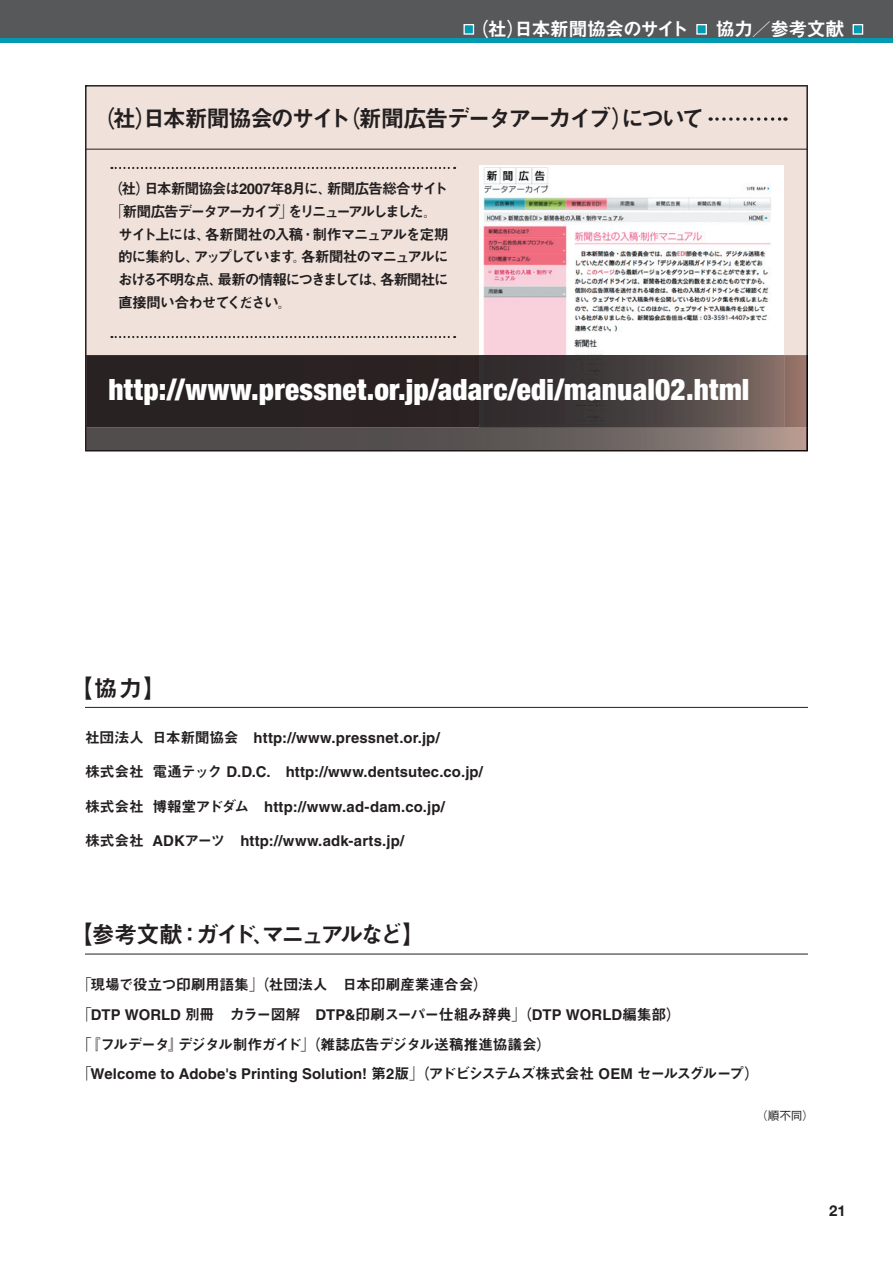
<style>
.page{position:relative;width:893px;height:1263px;background:#fff}
.page>*{position:absolute;margin:0;border:0;box-sizing:border-box;transform-origin:0 0}
.t1{font:900 condensed 29.25px "Helvetica Neue";letter-spacing:.01em;color:#fff}
.t2{font:23.4px "Midashi Go MB31";letter-spacing:-.12em;color:#231f20}
.t3{font:23.4px "Midashi Go MB31";letter-spacing:-.145em;color:#231f20}
.t4{font:19.2px "Midashi Go MB31";letter-spacing:-.05em;color:#fff}
.t5{font:14.85px/29.7px "Midashi Go MB31";letter-spacing:-.015em;color:#231f20}
.t6{font:14.85px "Midashi Go MB31";letter-spacing:.005em;color:#231f20}
.t7{font:14.85px "Midashi Go MB31";color:#231f20}
.t8{font:14.85px "Midashi Go MB31";letter-spacing:-.07em;color:#231f20}
.t9{font:14.85px "Midashi Go MB31";letter-spacing:-.165em;color:#231f20}
.t10{font:14.85px "Midashi Go MB31";letter-spacing:-.13em;color:#231f20}
.t11{font:14.85px "Midashi Go MB31";letter-spacing:-.125em;color:#231f20}
.t12{font:14.85px "Midashi Go MB31";letter-spacing:-.09em;color:#231f20}
.t13{font:14.85px "Midashi Go MB31";letter-spacing:-.08em;color:#231f20}
.t14{font:700 14.85px "Helvetica Neue";color:#231f20}
.t15{font:500 11.7px "Gothic BBB";color:#231f20}
.s1{font-family:"Shin Go";font-weight:300;font-size:18px}
</style>
<div class="page">
<div style="left:85px;top:85px;width:723px;height:270px;background:#f0e2db"></div>
<div style="left:0;top:0;width:893px;height:38px;background:#57585a"></div>
<div style="left:0;top:38px;width:893px;height:5px;background:#029ab3"></div>
<img style="left:479px;top:166px;width:305px;height:189px">
<div style="left:464px;top:25px;width:9px;height:9px;background:#029ab3"></div>
<div style="left:463px;top:24px;width:11px;height:11px;border:1px solid #fff"></div>
<div style="left:853px;top:25px;width:10px;height:9px;background:#029ab3"></div>
<div style="left:853px;top:24px;width:10px;height:11px;border:1px solid #fff"></div>
<div style="left:697px;top:25px;width:9px;height:9px;background:#029ab3"></div>
<div style="left:696px;top:24px;width:11px;height:11px;border:1px solid #fff"></div>
<hr style="left:85px;top:954px;width:723px;height:1px;background:#231f20">
<hr style="left:85px;top:707px;width:723px;height:1px;background:#231f20">
<svg style="left:717px;top:117px;width:69px;height:4px"></svg>
<hr style="left:85px;top:149px;width:723px;height:1px;background:#231f20">
<svg style="left:111px;top:336px;width:344px;height:2px"></svg>
<img style="left:86px;top:427px;width:721px;height:24px">
<img style="left:480px;top:423px;width:304px;height:5px">
<div style="left:138px;top:355px;width:360px;height:72px;background:#2a2222"></div>
<div style="left:86px;top:355px;width:52px;height:72px;background:#292222"></div>
<img style="left:755px;top:355px;width:52px;height:72px">
<img style="left:480px;top:355px;width:304px;height:68px">
<svg style="left:111px;top:167px;width:344px;height:2px"></svg>
<p class="t4" style="left:470px;top:18px;width:221px">（社）日本新聞協会のサイト</p>
<p class="t4" style="left:716px;top:18px;width:130px">協力<span class="s1">／</span>参考文献</p>
<h2 class="t2" style="left:92px;top:104px;width:614px">（社）日本新聞協会のサイト（新聞広告データアーカイブ）について</h2>
<p class="t8" style="left:108px;top:180px;width:341px">（社）日本新聞協会は2007年8月に、新聞広告総合サイト</p>
<p class="t9" style="left:111px;top:202px;width:329px">「新聞広告データアーカイブ」をリニューアルしました。</p>
<p class="t12" style="left:118px;top:225px;width:332px">サイト上には、各新聞社の入稿・制作マニュアルを定期</p>
<p class="t10" style="left:118px;top:248px;width:332px">的に集約し、アップしています。各新聞社のマニュアルに</p>
<p class="t11" style="left:118px;top:271px;width:332px">おける不明な点、最新の情報につきましては、各新聞社に</p>
<p class="t13" style="left:118px;top:294px;width:176px">直接問い合わせてください。</p>
<h1 class="t1" style="left:108px;top:372px;width:643px">http://www.pressnet.or.jp/adarc/edi/manual02.html</h1>
<h2 class="t2" style="left:70px;top:674px;width:97px">【協力】</h2>
<p class="t6" style="left:85px;top:729px;width:356px">社団法人 日本新聞協会　http://www.pressnet.or.jp/</p>
<p class="t6" style="left:85px;top:763px;width:400px">株式会社 電通テック D.D.C.　http://www.dentsutec.co.jp/</p>
<p class="t7" style="left:85px;top:797px;width:361px">株式会社 博報堂アドダム　http://www.ad-dam.co.jp/</p>
<p class="t6" style="left:85px;top:831px;width:321px">株式会社 ADKアーツ　http://www.adk-arts.jp/</p>
<h2 class="t3" style="left:70px;top:921px;width:356px">【参考文献：ガイド、マニュアルなど】</h2>
<p class="t5" style="left:78px;top:970px;width:683px">「現場で役立つ印刷用語集」（社団法人　日本印刷産業連合会）<br>「DTP WORLD 別冊　カラー図解　DTP&amp;印刷スーパー仕組み辞典」（DTP WORLD編集部）<br>「『フルデータ』デジタル制作ガイド」（雑誌広告デジタル送稿推進協議会）<br>「Welcome to Adobe's Printing Solution! 第2版」（アドビシステムズ株式会社 OEM セールスグループ）</p>
<p class="t15" style="left:756px;top:1109px;width:59px">（順不同）</p>
<p class="t14" style="left:829px;top:1202px;width:18px">21</p>
</div>
